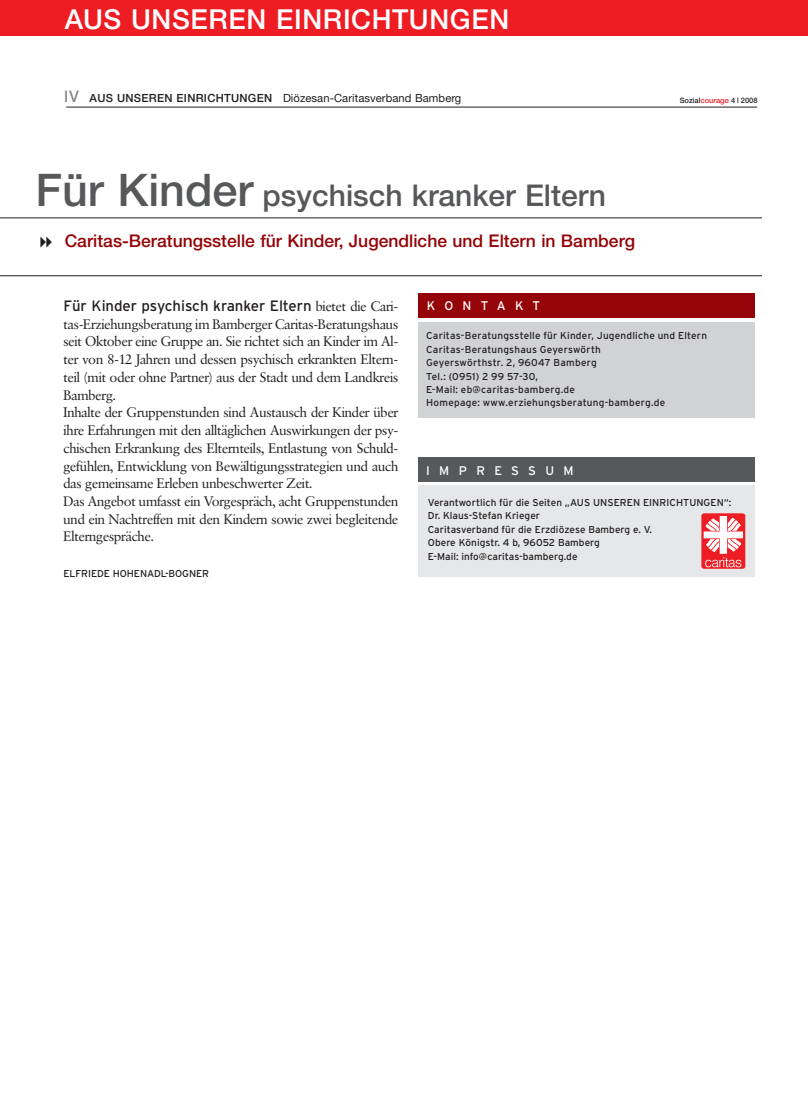
<style>
.page{position:relative;width:808px;height:1117px;background:#fff}
.page>*{position:absolute;margin:0;border:0;box-sizing:border-box;transform-origin:0 0}
.t1{font:500 30px "Helvetica Neue";color:#57585a}
.t2{font:500 27.5px "Helvetica Neue";letter-spacing:.025em;color:#fff}
.t3{font:500 17.5px "Helvetica Neue";color:#940408}
.t4{font:15px "Interstate";letter-spacing:-.005em;color:#231f20}
.t5{font:13.75px/17.8px "Sabon BQ";letter-spacing:-.005em;color:#231f20}
.t6{font:12.5px "Interstate";letter-spacing:.73em;color:#fff}
.t7{font:11.25px "Helvetica Neue";letter-spacing:.005em;color:#231f20}
.t8{font:500 11.25px "Helvetica Neue";color:#231f20}
.t9{font:10px/13.5px "Interstate";letter-spacing:.005em;color:#231f20}
.t10{font:500 7.5px "Helvetica Neue";color:#231f20}
.s1{font-family:"Interstate";font-weight:400;font-size:16.25px;color:#808285}
.s2{color:#ee1d23}
.s3{font-size:45px}
.s4{font-family:"Sabon BQ";font-size:13.75px}
</style>
<div class="page">
<hr style="left:66px;top:107px;width:691px;height:1px;background:#231f20">
<div style="left:0;top:0;width:808px;height:35px;background:#ee1d23"></div>
<hr style="left:0;top:217px;width:762px;height:1px;background:#231f20">
<hr style="left:0;top:275px;width:762px;height:1px;background:#231f20">
<div style="left:418px;top:457px;width:336px;height:25px;background:#57585a"></div>
<div style="left:418px;top:485px;width:336px;height:92px;background:#e6e7e9"></div>
<svg style="left:701px;top:513px;width:44px;height:55px;background:#f47d80"></svg>
<div style="left:418px;top:293px;width:336px;height:25px;background:#940408"></div>
<div style="left:418px;top:321px;width:336px;height:96px;background:#d1d2d4"></div>
<h2 class="t2" style="left:65px;top:3px;width:446px">AUS UNSEREN EINRICHTUNGEN</h2>
<p class="t8" style="left:64px;top:91px;width:63px"><span class="s1">IV</span> Aus unseren</p>
<p class="t8" style="left:177px;top:91px;width:9px">einrichtungen</p>
<p class="t7" style="left:283px;top:91px;width:180px">Diözesan-Caritasverband Bamberg</p>
<p class="t10" style="left:680px;top:96px;width:79px">So-zi-al-<span class="s2">cou- ra-ge</span> 4 | 2008</p>
<h1 class="t1" style="left:35px;top:177px;width:572px"><span class="s3">Für Kinder</span> psychisch kranker Eltern</h1>
<p class="t3" style="left:65px;top:230px;width:572px">Caritas-Beratungsstelle für Kinder, Jugendliche und Eltern in Bamberg</p>
<p class="t4" style="left:63px;top:297px;width:336px">Für Kinder psychisch kranker Eltern <span class="s4">bietet die Cari-</span></p>
<p class="t5" style="left:63px;top:315px;width:336px">tas-Erziehungsberatung im Bamberger Caritas-Beratungshaus seit Oktober eine Gruppe an. Sie richtet sich an Kinder im Al&shy;ter von 8-12 Jahren und dessen psychisch erkrankten Eltern&shy;teil (mit oder ohne Partner) aus der Stadt und dem Landkreis Bamberg.<br>Inhalte der Gruppenstunden sind Austausch der Kinder über ihre Erfahrungen mit den alltäglichen Auswirkungen der psy&shy;chischen Erkrankung des Elternteils, Entlastung von Schuld&shy;gefühlen, Entwicklung von Bewältigungsstrategien und auch das gemeinsame Erleben unbeschwerter Zeit.<br>Das Angebot umfasst ein Vorgespräch, acht Gruppenstunden und ein Nachtreffen mit den Kindern sowie zwei begleitende Elterngespräche.</p>
<p class="t9" style="left:63px;top:566px;width:147px">ELFRIEDE HOHENADL-BOGNER</p>
<p class="t6" style="left:427px;top:299px;width:115px">KONTAKT</p>
<p class="t9" style="left:426px;top:329px;width:282px">Caritas-Beratungsstelle für Kinder, Jugendliche und Eltern Caritas-Beratungshaus Geyerswörth<br>Geyerswörthstr. 2, 96047 Bamberg<br>Tel.: (0951) 2 99 57-30,<br>E-Mail: eb@caritas-bamberg.de<br>Homepage: www.erziehungsberatung-bamberg.de</p>
<p class="t6" style="left:426px;top:463px;width:18px">impressum</p>
<p class="t9" style="left:428px;top:495px;width:305px">Verantwortlich für die Seiten „AUS UNSEREN EINRICHTUNGEN“:<br>Dr. Klaus-Stefan Krieger<br>Caritasverband für die Erzdiözese Bamberg e. V.<br>Obere Königstr. 4 b, 96052 Bamberg<br>E-Mail: info@caritas-bamberg.de</p>
</div>
